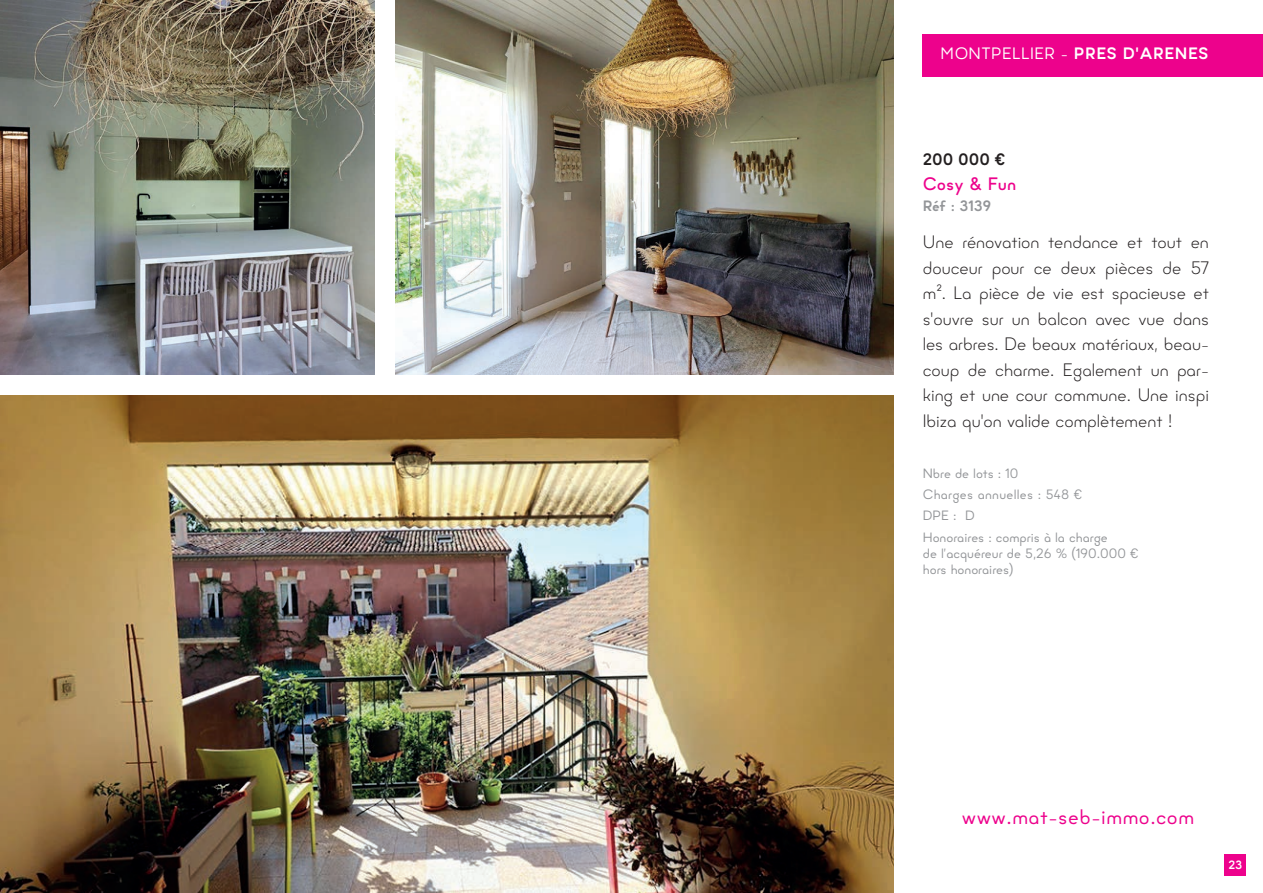
<style>
.page{position:relative;width:1263px;height:893px;background:#fff}
.page>*{position:absolute;margin:0;border:0;box-sizing:border-box;transform-origin:0 0}
.t1{font:21px "Minimo";letter-spacing:.025em;color:#ed028c}
.Annonce{font:300 18px/25.5px "Minimo";color:#231f20;text-align:justify}
.Titre{font:500 18px "Minimo";color:#ed028c}
.Ville_Blanc_2{font:16.5px "Minimo";letter-spacing:.025em;color:#fff}
.Prix{font:700 16.5px "Minimo";color:#231f20}
.Réf{font:700 15px "Minimo";letter-spacing:-.03em;color:#939598}
.Honoraires{font:13.5px "Minimo";color:#939598}
.Charge{font:13.5px "Minimo";letter-spacing:.02em;color:#939598}
.Nbre_de_lots{font:13.5px "Minimo";color:#939598}
.DPE{font:13.5px "Minimo";color:#939598}
.t2{font:700 12px "Minimo";color:#fff}
.s1{font-weight:700}
</style>
<div class="page">
<div style="left:1225px;top:855px;width:21px;height:21px;background:#ed028c"></div>
<img style="left:0;top:395px;width:893px;height:498px">
<div style="left:923px;top:34px;width:340px;height:43px;background:#ed028c"></div>
<img style="left:395px;top:0;width:498px;height:374px">
<img style="left:0;top:0;width:374px;height:374px">
<p class="Ville_Blanc_2" style="left:941px;top:43px;width:270px">MONTPELLIER - <span class="s1">PRES D'ARENES</span></p>
<p class="Prix" style="left:923px;top:148px;width:85px">200 000 €</p>
<p class="Titre" style="left:923px;top:172px;width:95px">Cosy &amp; Fun</p>
<p class="Réf" style="left:923px;top:196px;width:70px">Réf : 3139</p>
<p class="Annonce" style="left:923px;top:229px;width:288px">Une rénovation tendance et tout en douceur pour ce deux pièces de 57 m². La pièce de vie est spacieuse et s'ouvre sur un balcon avec vue dans les arbres. De beaux matériaux, beau&shy;coup de charme. Egalement un par&shy;king et une cour commune. Une inspi Ibiza qu'on valide complètement !</p>
<p class="Nbre_de_lots" style="left:923px;top:464px;width:97px">Nbre de lots : 10</p>
<p class="Charge" style="left:923px;top:486px;width:161px">Charges annuelles : 548 €</p>
<p class="DPE" style="left:965px;top:507px;width:11px">D</p>
<p class="Honoraires" style="left:923px;top:528px;width:187px">Honoraires : compris à la charge</p>
<p class="Honoraires" style="left:923px;top:544px;width:217px">de l’acquéreur de 5,26 % (190.000 €</p>
<p class="Honoraires" style="left:923px;top:560px;width:92px">hors honoraires)</p>
<p class="Honoraires" style="left:923px;top:507px;width:35px">DPE :</p>
<p class="t1" style="left:962px;top:803px;width:234px">www.mat-seb-immo.com</p>
<p class="t2" style="left:1228px;top:856px;width:16px">23</p>
</div>
